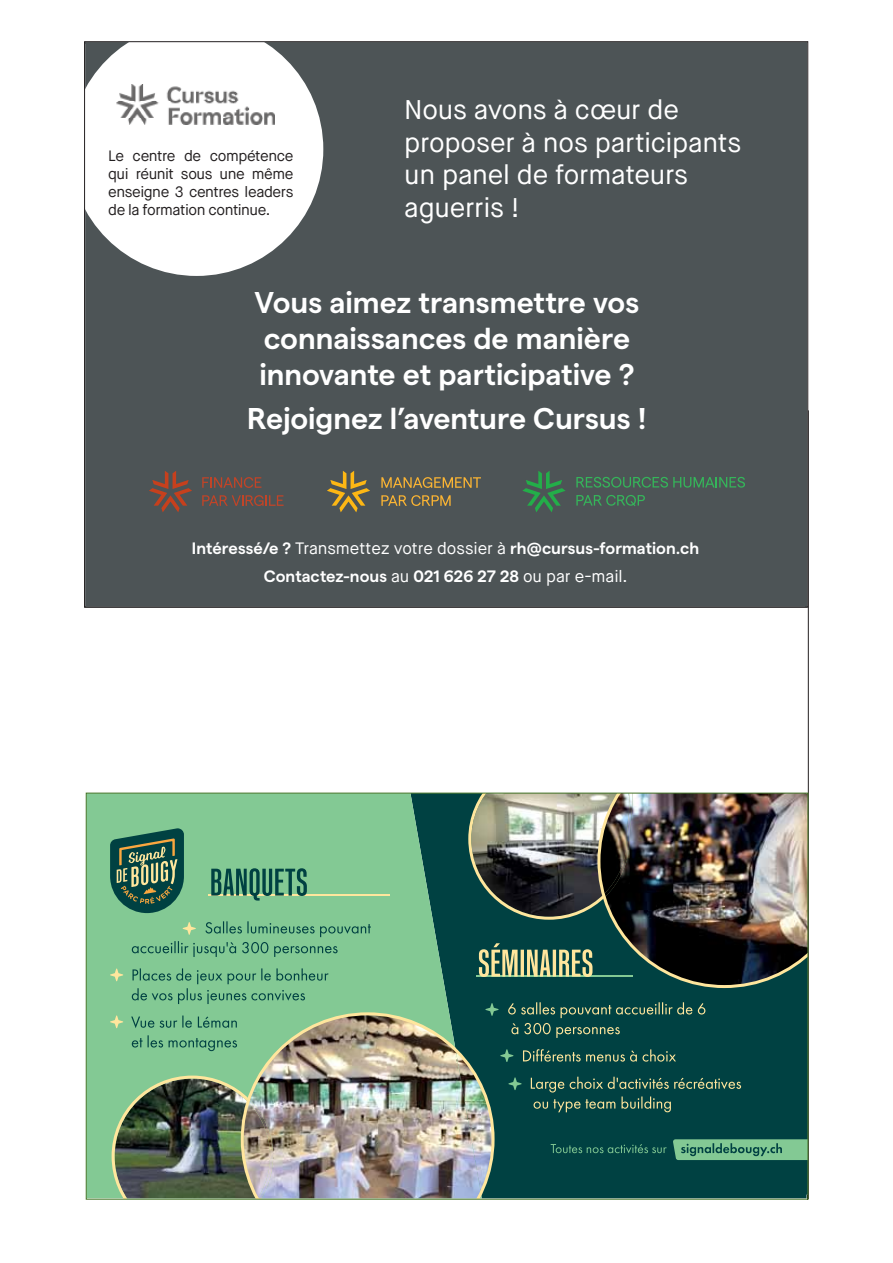
<style>
.page{position:relative;width:893px;height:1263px;background:#fff}
.page>*{position:absolute;margin:0;border:0;box-sizing:border-box;transform-origin:0 0}
.t1{font:600 30px/36px "Matter";letter-spacing:-.005em;color:#fff}
.t2{font:27px/32.4px "Maison Neue";letter-spacing:-.01em;color:#fff}
.t3{font:600 16.5px/28.3px "Matter";color:#fff;text-align:center}
.t4{font:15px/18px "Maison Neue";letter-spacing:-.03em;color:#231f20;text-align:justify}
.s1{font-family:"Maison Neue";font-weight:400}
</style>
<div class="page">
<hr style="left:808px;top:410px;width:1px;height:789px;background:#231f20">
<div style="left:482px;top:988px;width:324px;height:209px;background:#004142"></div>
<svg style="left:88px;top:795px;width:394px;height:402px;background:#72b789"></svg>
<svg style="left:110px;top:828px;width:74px;height:85px;background:#417059"></svg>
<img style="left:112px;top:1075px;width:129px;height:122px">
<img style="left:241px;top:1012px;width:254px;height:185px">
<svg style="left:132px;top:968px;width:197px;height:36px;background:#71b688"></svg>
<svg style="left:131px;top:1015px;width:106px;height:13px"></svg>
<svg style="left:132px;top:1035px;width:105px;height:16px;background:#6cb185"></svg>
<svg style="left:132px;top:921px;width:239px;height:36px;background:#74b98a"></svg>
<svg style="left:110px;top:968px;width:13px;height:13px"></svg>
<svg style="left:110px;top:1015px;width:13px;height:13px"></svg>
<hr style="left:208px;top:894px;width:182px;height:1px;background:#ffe69d">
<svg style="left:211px;top:868px;width:96px;height:32px;background:#4c8c6f"></svg>
<svg style="left:508px;top:1002px;width:197px;height:36px;background:#1d534c"></svg>
<svg style="left:523px;top:1049px;width:153px;height:12px;background:#366455"></svg>
<svg style="left:531px;top:1077px;width:210px;height:35px;background:#21564d"></svg>
<svg style="left:485px;top:1003px;width:14px;height:13px"></svg>
<svg style="left:500px;top:1049px;width:14px;height:13px"></svg>
<svg style="left:508px;top:1077px;width:14px;height:13px"></svg>
<svg style="left:673px;top:1139px;width:133px;height:21px;background:#6db386"></svg>
<svg style="left:551px;top:1144px;width:116px;height:9px"></svg>
<img style="left:468px;top:795px;width:338px;height:193px">
<div style="left:86px;top:44px;width:720px;height:562px;background:#4d5456"></div>
<svg style="left:86px;top:43px;width:237px;height:233px;fill:#fff"></svg>
<img style="left:116px;top:84px;width:159px;height:41px">
<svg style="left:202px;top:477px;width:59px;height:11px"></svg>
<svg style="left:202px;top:495px;width:82px;height:11px"></svg>
<svg style="left:381px;top:477px;width:100px;height:11px"></svg>
<svg style="left:381px;top:495px;width:70px;height:11px"></svg>
<svg style="left:576px;top:477px;width:169px;height:11px"></svg>
<svg style="left:576px;top:495px;width:69px;height:11px"></svg>
<svg style="left:149px;top:471px;width:43px;height:41px"></svg>
<svg style="left:327px;top:471px;width:43px;height:41px"></svg>
<svg style="left:522px;top:471px;width:44px;height:41px"></svg>
<p class="t4" style="left:108px;top:147px;width:187px">Le centre de compétence qui réunit sous une même enseigne 3 centres leaders de la formation continue.</p>
<p class="t2" style="left:404px;top:94px;width:339px">Nous avons à cœur de proposer à nos participants un panel de formateurs aguerris !</p>
<p class="t1" style="left:255px;top:281px;width:386px">Vous aimez transmettre vos connaissances de manière innovante et participative ?</p>
<p class="t1" style="left:247px;top:398px;width:401px">Rejoignez l’aventure Cursus !</p>
<p class="t3" style="left:192px;top:532px;width:509px">Intéressé/e ? <span class="s1">Transmettez votre dossier à</span> rh@cursus-formation.ch<br>Contactez-nous <span class="s1">au</span> 021 626 27 28 <span class="s1">ou par e-mail.</span></p>
</div>
